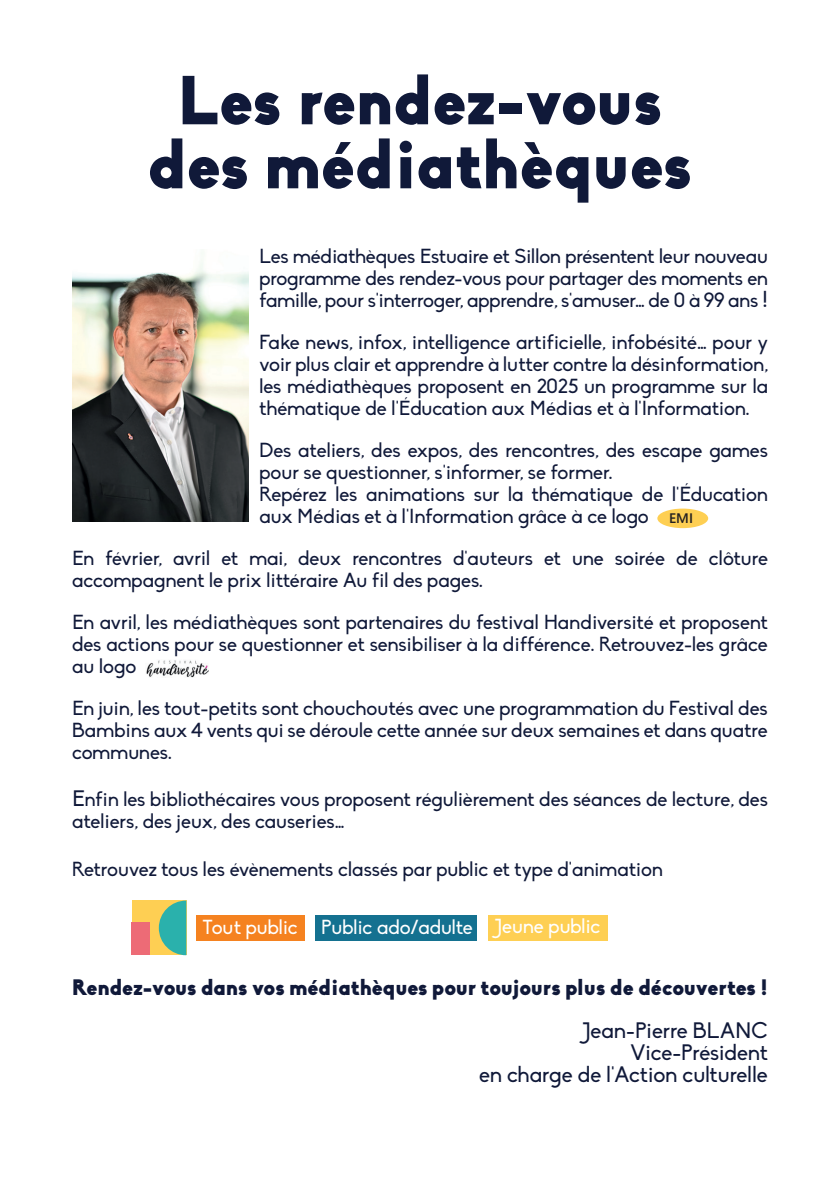
<style>
.page{position:relative;width:840px;height:1191px;background:#fff}
.page>*{position:absolute;margin:0;border:0;box-sizing:border-box;transform-origin:0 0}
.t1{font:900 68px/64px "Biko";color:#101939;text-align:center}
.t2{font:900 22px "Biko";color:#101939}
.t3{font:22px/22px "Biko";color:#101939;text-align:right}
.t4{font:20px/22px "Biko";color:#101939;text-align:justify}
.t5{font:20px "Biko";color:#fff}
.t6{font:600 13.8px "Segoe UI";color:#231f20}
.s1{font-size:22px}
</style>
<div class="page">
<img style="left:72px;top:260px;width:176px;height:262px">
<div style="left:197px;top:914px;width:108px;height:26px;background:#f58220"></div>
<div style="left:315px;top:914px;width:162px;height:26px;background:#147190"></div>
<div style="left:488px;top:914px;width:119px;height:26px;background:#fecf53"></div>
<div style="left:132px;top:900px;width:54px;height:55px;background:#fecf53"></div>
<svg style="left:159px;top:900px;width:27px;height:55px"></svg>
<div style="left:132px;top:922px;width:18px;height:33px;background:#ed6b76"></div>
<div style="left:657px;top:508px;width:50px;height:20px;background:#fecf53;border-radius:50%"></div>
<img style="left:146px;top:660px;width:63px;height:17px">
<h1 class="t1" style="left:148px;top:69px;width:545px">Les rendez-vous des médiathèques</h1>
<p class="t4" style="left:259px;top:246px;width:509px">Les médiathèques Estuaire et Sillon présentent leur nouveau programme des rendez-vous pour partager des moments en famille, pour s'interroger, apprendre, s'amuser… de 0 à 99 ans <span class="s1">!</span></p>
<p class="t4" style="left:259px;top:332px;width:509px">Fake news, infox, intelligence artificielle, infobésité… pour y voir plus clair et apprendre à lutter contre la désinformation, les médiathèques proposent en 2025 un programme sur la thématique de l'Éducation aux Médias et à l'Information.</p>
<p class="t4" style="left:259px;top:440px;width:509px;text-align:left">Des ateliers, des expos, des rencontres, des escape games pour se questionner, s'informer, se former.<br>Repérez les animations sur la thématique de l'Éducation aux Médias et à l'Information grâce à ce logo</p>
<p class="t4" style="left:72px;top:548px;width:697px">En février, avril et mai, deux rencontres d'auteurs et une soirée de clôture accompagnent le prix littéraire Au fil des pages.</p>
<p class="t4" style="left:72px;top:612px;width:697px">En avril, les médiathèques sont partenaires du festival Handiversité et proposent des actions pour se questionner et sensibiliser à la différence. Retrouvez-les grâce au logo</p>
<p class="t4" style="left:72px;top:698px;width:696px">En juin, les tout-petits sont chouchoutés avec une programmation du Festival des Bambins aux 4 vents qui se déroule cette année sur deux semaines et dans quatre communes.</p>
<p class="t4" style="left:72px;top:788px;width:697px"><span class="s1">E</span>nfin les bibliothécaires vous proposent régulièrement des séances de lecture, des ateliers, des jeux, des causeries…</p>
<p class="t4" style="left:72px;top:858px;width:592px">Retrouvez tous les évènements classés par public et type d'animation</p>
<p class="t6" style="left:668px;top:505px;width:25px">EMI</p>
<p class="t5" style="left:202px;top:915px;width:399px">Tout public Public ado/adulte Jeune public</p>
<p class="t2" style="left:72px;top:973px;width:697px">Rendez-vous dans vos médiathèques pour toujours plus de découvertes !</p>
<p class="t3" style="left:479px;top:1020px;width:290px">Jean-Pierre BLANC<br>Vice-Président<br>en charge de l'Action culturelle</p>
</div>
